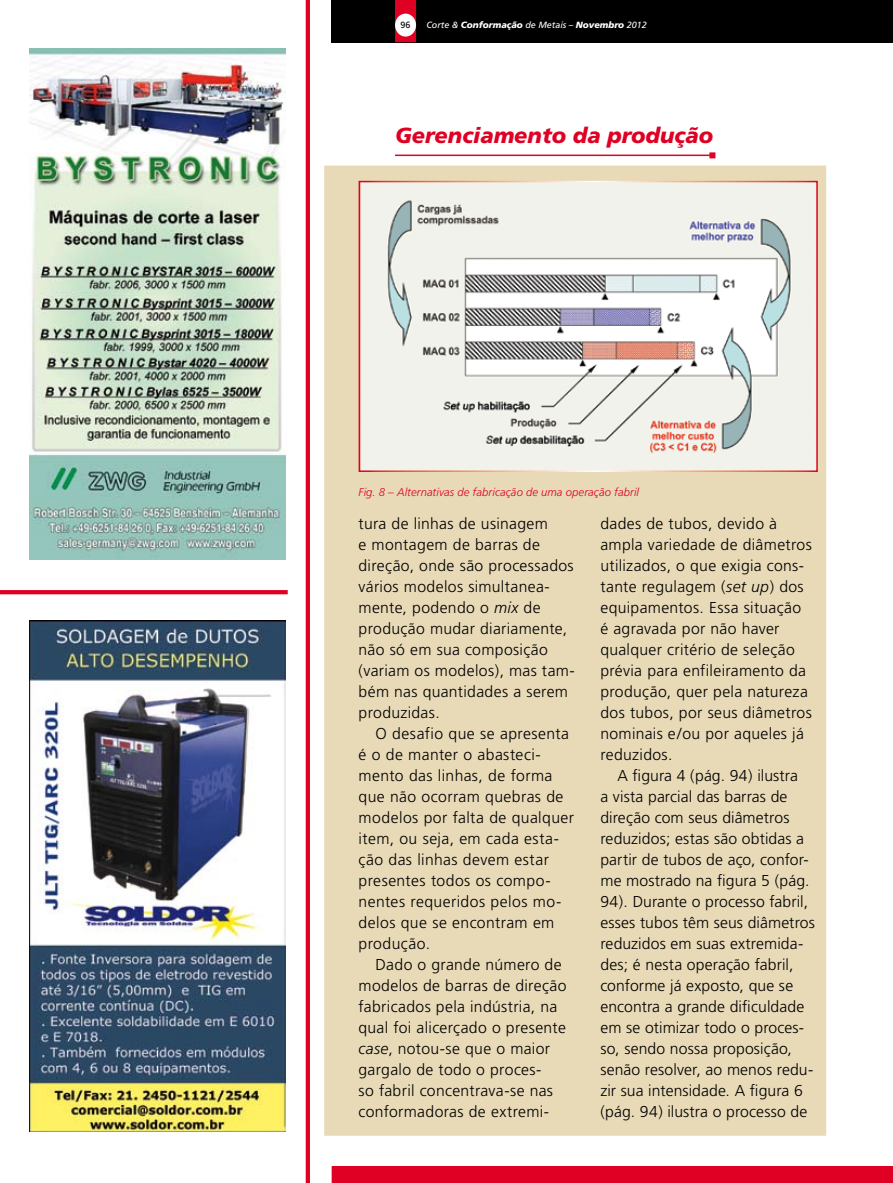
<style>
.page{position:relative;width:893px;height:1183px;background:#fff}
.page>*{position:absolute;margin:0;border:0;box-sizing:border-box;transform-origin:0 0}
.t1{font:italic 900 21.75px "Frutiger";color:#df0023}
.t2{font:300 15.75px/21px "Frutiger";letter-spacing:.02em;color:#000}
.t3{font:italic 300 11.25px "Frutiger";letter-spacing:.01em;color:#df0023}
.t4{font:italic 9px "Frutiger";color:#fff}
.t5{font:9px "Frutiger";color:#000}
.s1{font-weight:900}
.s2{font-style:italic}
</style>
<div class="page">
<div style="left:325px;top:166px;width:500px;height:968px;background:#e8d9b7"></div>
<div style="left:332px;top:0;width:561px;height:42px;background:#000"></div>
<svg style="left:395px;top:0;width:21px;height:42px"></svg>
<div style="left:395px;top:14px;width:21px;height:23px;background:#fff;border-radius:50%"></div>
<hr style="left:306px;top:0;width:4px;height:1182px;background:#df0023">
<div style="left:332px;top:1166px;width:561px;height:16px;background:#df0023"></div>
<hr style="left:395px;top:154px;width:318px;height:2px;background:#df0023">
<svg style="left:709px;top:152px;width:6px;height:6px"></svg>
<img style="left:362px;top:184px;width:453px;height:285px">
<div style="left:359px;top:181px;width:459px;height:291px;border:2px solid #fff"></div>
<img style="left:30px;top:49px;width:255px;height:510px">
<svg style="left:0;top:590px;width:288px;height:4px"></svg>
<img style="left:30px;top:620px;width:255px;height:510px">
<p class="t5" style="left:401px;top:19px;width:12px">96</p>
<p class="t4" style="left:426px;top:19px;width:222px">Corte &amp; <span class="s1">Conformação</span> de Metais – <span class="s1">Novembro</span> 2012</p>
<h1 class="t1" style="left:395px;top:122px;width:320px">Gerenciamento da produção</h1>
<p class="t3" style="left:359px;top:486px;width:282px">Fig. 8 – Alternativas de fabricação de uma operação fabril</p>
<p class="t2" style="left:359px;top:513px;width:218px">tura de linhas de usinagem<br>e montagem de barras de direção, onde são processados vários modelos simultanea&shy;mente, podendo o <span class="s2">mix</span> de produção mudar diariamente, não só em sua composição (variam os modelos), mas tam&shy;bém nas quantidades a serem produzidas.</p>
<p class="t2" style="left:359px;top:723px;width:217px;text-indent:17px">O desafio que se apresenta é o de manter o abasteci&shy;mento das linhas, de forma que não ocorram quebras de modelos por falta de qualquer item, ou seja, em cada esta&shy;ção das linhas devem estar presentes todos os compo&shy;nentes requeridos pelos mo&shy;delos que se encontram em produção.</p>
<p class="t2" style="left:359px;top:954px;width:209px;text-indent:17px">Dado o grande número de modelos de barras de direção fabricados pela indústria, na qual foi alicerçado o presente <span class="s2">case</span>, notou-se que o maior gargalo de todo o proces-<br>so fabril concentrava-se nas conformadoras de extremi-</p>
<p class="t2" style="left:600px;top:513px;width:213px">dades de tubos, devido à ampla variedade de diâmetros utilizados, o que exigia cons&shy;tante regulagem (<span class="s2">set up</span>) dos equipamentos. Essa situação é agravada por não haver qualquer critério de seleção prévia para enfileiramento da produção, quer pela natureza dos tubos, por seus diâmetros nominais e/ou por aqueles já reduzidos.</p>
<p class="t2" style="left:600px;top:765px;width:216px;text-indent:17px">A figura 4 (pág. 94) ilustra<br>a vista parcial das barras de direção com seus diâmetros reduzidos; estas são obtidas a partir de tubos de aço, confor&shy;me mostrado na figura 5 (pág.<br>94). Durante o processo fabril, esses tubos têm seus diâmetros reduzidos em suas extremida&shy;des; é nesta operação fabril, conforme já exposto, que se encontra a grande dificuldade em se otimizar todo o proces&shy;so, sendo nossa proposição, senão resolver, ao menos redu&shy;zir sua intensidade. A figura 6 (pág. 94) ilustra o processo de</p>
</div>
